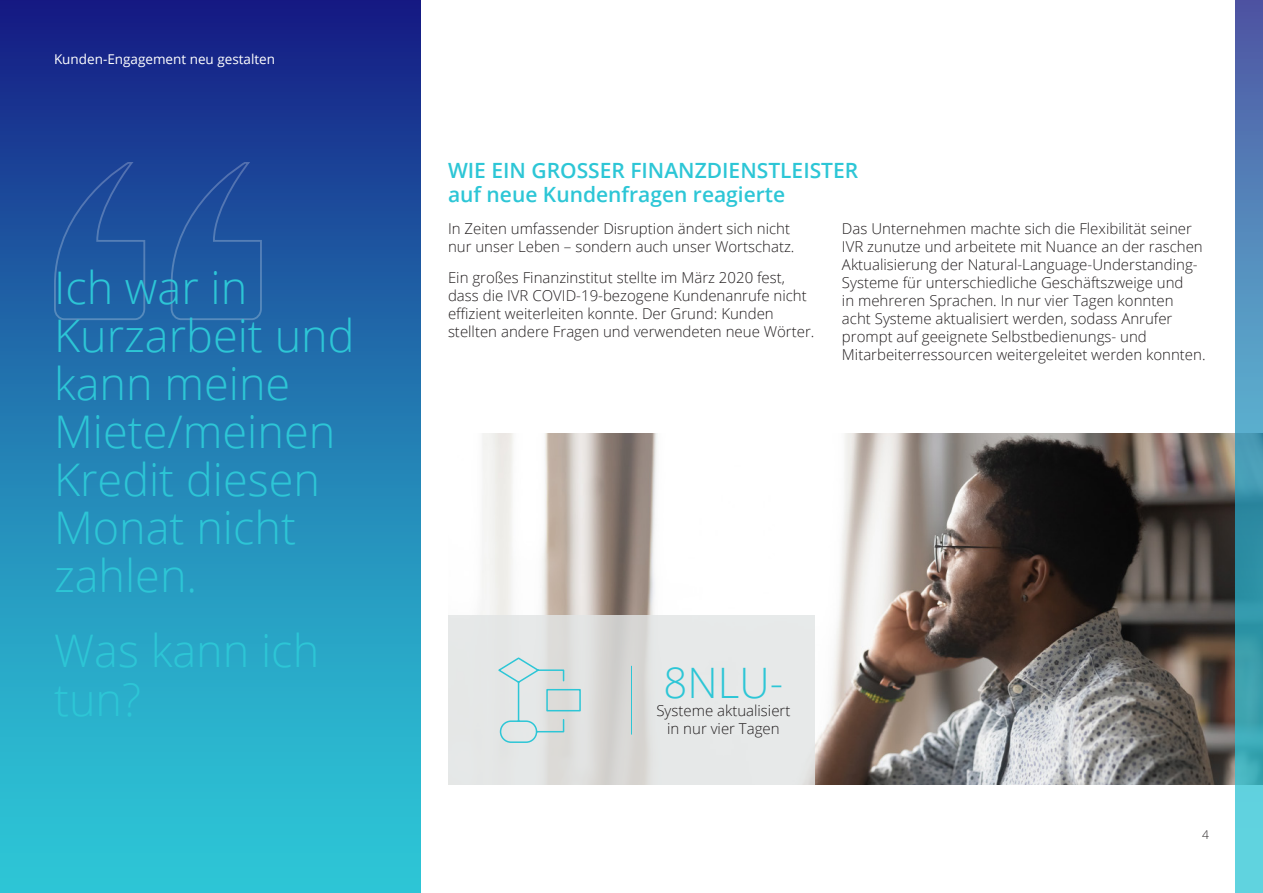
<style>
.page{position:relative;width:1263px;height:893px;background:#fff}
.page>*{position:absolute;margin:0;border:0;box-sizing:border-box;transform-origin:0 0}
.LtBlue_Side_Bar_Main{font:300 45px/48px "Open Sans";color:#2dc6d6}
.Sidebar_Large_Blue_N{font:300 42px "Open Sans";color:#2dc6d6}
.Headline_Level_1_-_1{font:600 21px/24px "Open Sans";color:#2dc6d6}
.Body_Text_10_12{font:300 15px/18px "Open Sans";color:#231f20}
.Sidebar_10_12_Center{font:300 15px/18px "Open Sans";color:#231f20;text-align:center}
.Product_Offering_Nam{font:13.5px "Open Sans";color:#fff}
.t1{font:300 12px "Open Sans";color:#231f20}
</style>
<div class="page">
<img style="left:480px;top:434px;width:756px;height:351px">
<svg style="left:1236px;top:0;width:27px;height:893px;background:#4a96b9"></svg>
<div style="left:0;top:0;width:421px;height:893px;background:linear-gradient(to bottom,#162287,#2fd4dd)"></div>
<svg style="left:53px;top:163px;width:93px;height:158px;background:#2055a0"></svg>
<svg style="left:170px;top:163px;width:93px;height:158px;background:#2056a0"></svg>
<svg style="left:448px;top:615px;width:367px;height:170px;background:#e2e3e3"></svg>
<hr style="left:631px;top:666px;width:1px;height:68px;background:#2dc6d6">
<svg style="left:497px;top:656px;width:84px;height:88px;background:#d2e0e0"></svg>
<p class="Product_Offering_Nam" style="left:54px;top:50px;width:223px">Kunden-Engagement neu gestalten</p>
<p class="LtBlue_Side_Bar_Main" style="left:54px;top:263px;width:302px">Ich war in<br>Kurzarbeit und kann meine<br>Miete/meinen<br>Kredit diesen<br>Monat nicht zahlen.</p>
<p class="LtBlue_Side_Bar_Main" style="left:54px;top:626px;width:267px">Was kann ich tun?</p>
<p class="Headline_Level_1_-_1" style="left:448px;top:158px;width:412px">WIE EIN GROSSER FINANZDIENSTLEISTER auf neue Kundenfragen reagierte</p>
<p class="Body_Text_10_12" style="left:448px;top:219px;width:348px">In Zeiten umfassender Disruption ändert sich nicht nur unser Leben – sondern auch unser Wortschatz.</p>
<p class="Body_Text_10_12" style="left:448px;top:268px;width:368px">Ein großes Finanzinstitut stellte im März 2020 fest, dass die IVR COVID-19-bezogene Kundenanrufe nicht effizient weiterleiten konnte. Der Grund: Kunden stellten andere Fragen und verwendeten neue Wörter.</p>
<p class="Body_Text_10_12" style="left:842px;top:219px;width:365px">Das Unternehmen machte sich die Flexibilität seiner IVR zunutze und arbeitete mit Nuance an der raschen Aktualisierung der Natural-Language-Understanding-Systeme für unterschiedliche Geschäftszweige und<br>in mehreren Sprachen. In nur vier Tagen konnten acht Systeme aktualisiert werden, sodass Anrufer prompt auf geeignete Selbstbedienungs- und Mitarbeiterressourcen weitergeleitet werden konnten.</p>
<p class="Sidebar_Large_Blue_N" style="left:664px;top:654px;width:121px">8NLU-</p>
<p class="Sidebar_10_12_Center" style="left:656px;top:701px;width:135px">Systeme aktualisiert in nur vier Tagen</p>
<p class="t1" style="left:1202px;top:826px;width:8px">4</p>
</div>
